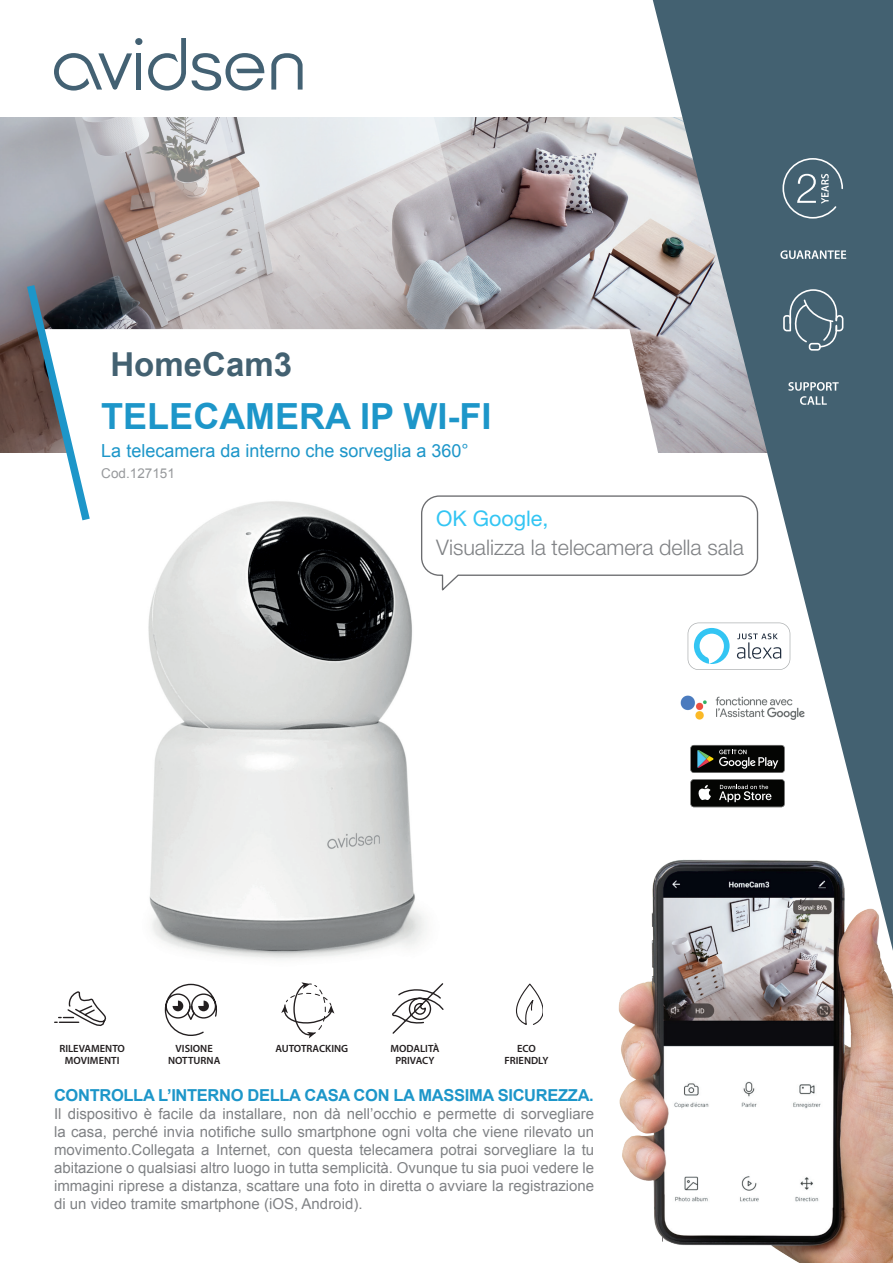
<style>
.page{position:relative;width:893px;height:1263px;background:#fff}
.page>*{position:absolute;margin:0;border:0;box-sizing:border-box;transform-origin:0 0}
.t1{font:700 36px "Arial";color:#1d96c9}
.t2{font:700 33px "Arial";color:#436171}
.t3{font:300 21.45px "Helvetica Neue LT Std";color:#808285}
.t4{font:21.45px "Helvetica Neue LT Std";color:#33c5f3}
.t5{font:18px "Arial";color:#1d96c9}
.t6{font:700 16.5px "Arial";letter-spacing:-.02em;color:#1d96c9}
.t7{font:15px/18px "Arial";color:#808285;text-align:justify}
.t8{font:13.5px "Arial";color:#97999c}
.t9{font:600 10.5px/12.6px "Myriad Pro";color:#231f20;text-align:center}
</style>
<div class="page">
<img style="left:148px;top:501px;width:278px;height:458px">
<img style="left:0;top:118px;width:653px;height:335px">
<svg style="left:95px;top:329px;width:558px;height:124px"></svg>
<img style="left:618px;top:885px;width:275px;height:378px">
<svg style="left:288px;top:117px;width:214px;height:282px"></svg>
<svg style="left:62px;top:69px;width:226px;height:330px"></svg>
<svg style="left:653px;top:0;width:240px;height:951px;fill:#436171"></svg>
<svg style="left:22px;top:277px;width:73px;height:244px"></svg>
<svg style="left:192px;top:53px;width:72px;height:38px"></svg>
<div style="left:136px;top:53px;width:5px;height:37px;background:#436173"></div>
<svg style="left:271px;top:53px;width:32px;height:37px"></svg>
<div style="left:135px;top:38px;width:7px;height:7px;background:#436173;border-radius:50%"></div>
<svg style="left:54px;top:53px;width:78px;height:38px"></svg>
<svg style="left:148px;top:38px;width:38px;height:52px"></svg>
<svg style="left:690px;top:745px;width:95px;height:28px;background:#2d302d"></svg>
<svg style="left:690px;top:779px;width:95px;height:28px;background:#2e2f2d"></svg>
<svg style="left:783px;top:289px;width:60px;height:62px;background:#5b7583"></svg>
<svg style="left:788px;top:382px;width:51px;height:23px"></svg>
<svg style="left:780px;top:250px;width:66px;height:9px"></svg>
<div style="left:782px;top:0;width:111px;height:219px;background:#436171"></div>
<svg style="left:420px;top:495px;width:339px;height:98px"></svg>
<svg style="left:688px;top:622px;width:102px;height:48px"></svg>
<img style="left:656px;top:673px;width:166px;height:68px">
<svg style="left:516px;top:983px;width:27px;height:42px"></svg>
<svg style="left:54px;top:982px;width:390px;height:56px"></svg>
<h2 class="t2" style="left:110px;top:343px;width:183px">HomeCam3</h2>
<h1 class="t1" style="left:101px;top:393px;width:392px">TELECAMERA IP WI-FI</h1>
<p class="t5" style="left:101px;top:439px;width:369px">La telecamera da interno che sorveglia a 360°</p>
<p class="t8" style="left:101px;top:465px;width:75px">Cod.127151</p>
<h3 class="t4" style="left:436px;top:505px;width:114px">OK Google,</h3>
<h3 class="t3" style="left:436px;top:534px;width:309px">Visualizza la telecamera della sala</h3>
<p class="t9" style="left:59px;top:1042px;width:67px">RILEVAMENTO<br>MOVIMENTI</p>
<p class="t9" style="left:168px;top:1042px;width:54px">VISIONE<br>NOTTURNA</p>
<p class="t9" style="left:275px;top:1042px;width:74px">AUTOTRACKING</p>
<p class="t9" style="left:390px;top:1042px;width:51px">MODALITÀ<br>PRIVACY</p>
<p class="t9" style="left:504px;top:1042px;width:46px">ECO<br>FRIENDLY</p>
<p class="t6" style="left:54px;top:1084px;width:541px">CONTROLLA L’INTERNO DELLA CASA CON LA MASSIMA SICUREZZA.</p>
<p class="t7" style="left:54px;top:1105px;width:542px">Il dispositivo è facile da installare, non dà nell’occhio e permette di sorvegliare la casa, perché invia notifiche sullo smartphone ogni volta che viene rilevato un movimento.Collegata a Internet, con questa telecamera potrai sorvegliare la tu abitazione o qualsiasi altro luogo in tutta semplicità. Ovunque tu sia puoi vedere le immagini riprese a distanza, scattare una foto in diretta o avviare la registrazione di un video tramite smartphone (iOS, Android).</p>
</div>
